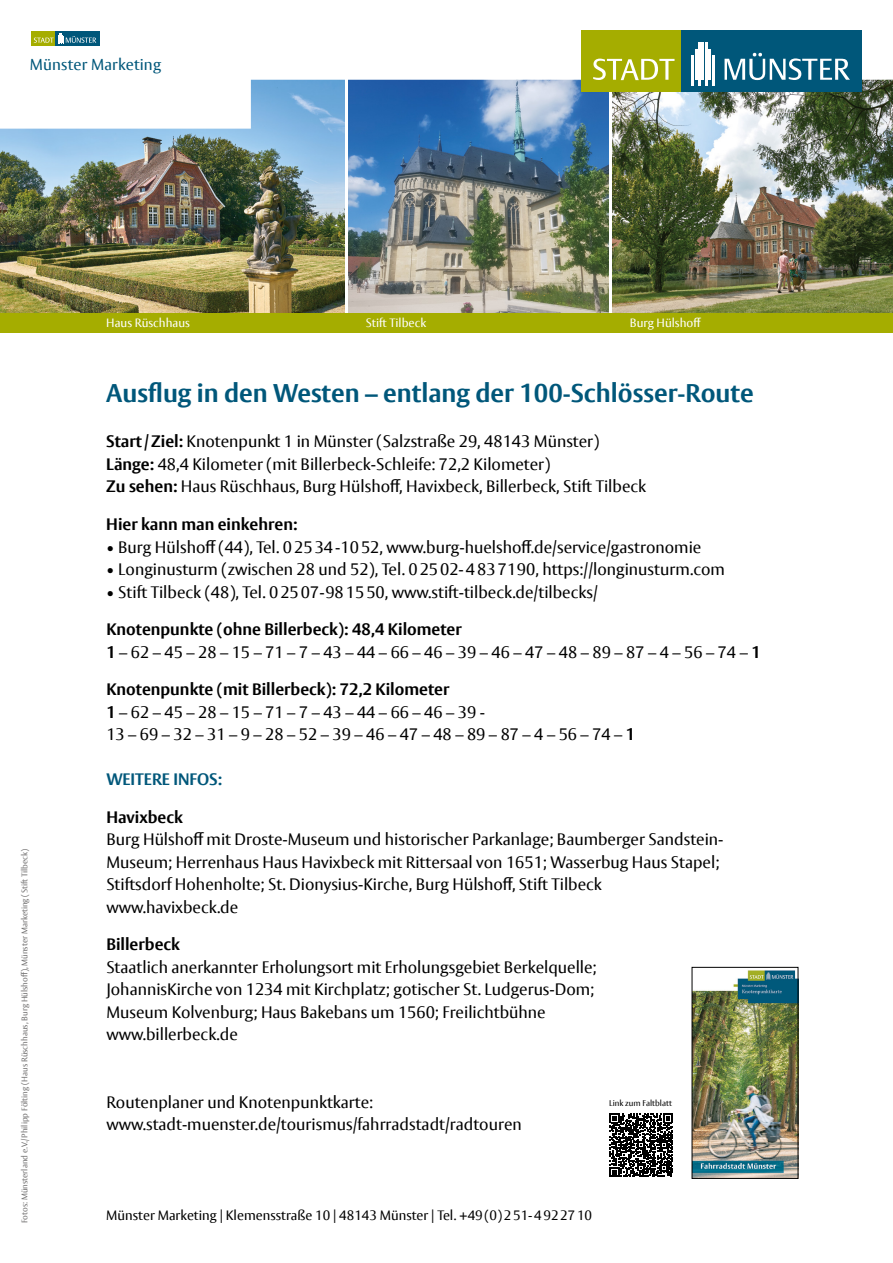
<style>
.page{position:relative;width:893px;height:1263px;background:#fff}
.page>*{position:absolute;margin:0;border:0;box-sizing:border-box;transform-origin:0 0}
.t1{font:700 25.5px "Vesta Pro";color:#00577a}
.t2{font:16.5px/22.5px "Vesta Pro";color:#000}
.t3{font:700 16.5px "Vesta Pro";color:#000}
.t4{font:700 16.5px "Vesta Pro";color:#00577a}
.t5{font:15.75px "Vesta Pro";letter-spacing:.01em;color:#00577a}
.t6{font:13.5px "Vesta Pro";color:#000}
.t7{font:12px "Vesta Pro";color:#fff}
.t8{font:8.25px "Vesta Pro";color:#706f6f}
.t9{font:8.25px "Vesta Pro";color:#000}
.s1{font-weight:700}
</style>
<div class="page">
<img style="left:0;top:129px;width:344px;height:185px">
<img style="left:349px;top:129px;width:259px;height:185px">
<img style="left:612px;top:129px;width:281px;height:185px">
<div style="left:0;top:314px;width:893px;height:19px;background:#a5ad00"></div>
<svg style="left:0;top:30px;width:893px;height:99px"></svg>
<div style="left:31px;top:31px;width:24px;height:15px;background:#a5ad00"></div>
<div style="left:55px;top:31px;width:44px;height:15px;background:#00577a"></div>
<svg style="left:34px;top:34px;width:62px;height:10px"></svg>
<div style="left:581px;top:31px;width:100px;height:61px;background:#a5ad00"></div>
<div style="left:681px;top:31px;width:181px;height:61px;background:#00577a"></div>
<hr style="left:692px;top:55px;width:2px;height:31px;background:#fff">
<hr style="left:695px;top:49px;width:2px;height:31px;background:#fff">
<hr style="left:698px;top:42px;width:3px;height:44px;background:#fff">
<hr style="left:702px;top:42px;width:2px;height:38px;background:#fff">
<hr style="left:705px;top:42px;width:2px;height:44px;background:#fff">
<hr style="left:709px;top:49px;width:2px;height:31px;background:#fff">
<hr style="left:712px;top:55px;width:2px;height:31px;background:#fff">
<svg style="left:593px;top:59px;width:81px;height:21px"></svg>
<svg style="left:725px;top:53px;width:125px;height:27px"></svg>
<img style="left:694px;top:970px;width:102px;height:206px">
<div style="left:692px;top:967px;width:106px;height:211px;border:1px solid #000"></div>
<svg style="left:609px;top:1113px;width:64px;height:64px"></svg>
<p class="t5" style="left:30px;top:55px;width:133px">Münster Marketing</p>
<p class="t8" style="left:20px;top:1223px;width:376px;rotate:-90deg">Fotos: Münsterland e.V./Philipp Fölting (Haus Rüschhaus, Burg Hülshoff), Münster Marketing (Stift Tilbeck)</p>
<p class="t7" style="left:106px;top:316px;width:85px">Haus Rüschhaus</p>
<p class="t7" style="left:366px;top:316px;width:62px">Stift Tilbeck</p>
<p class="t7" style="left:630px;top:316px;width:73px">Burg Hülshoff</p>
<h1 class="t1" style="left:106px;top:378px;width:649px">Ausflug in den Westen – entlang der 100-Schlösser-Route</h1>
<p class="t2" style="left:106px;top:430px;width:541px"><span class="s1">Start/Ziel:</span> Knotenpunkt 1 in Münster (Salzstraße 29, 48143 Münster)<br><span class="s1">Länge:</span> 48,4 Kilometer (mit Billerbeck-Schleife: 72,2 Kilometer)<br><span class="s1">Zu sehen:</span> Haus Rüschhaus, Burg Hülshoff, Havixbeck, Billerbeck, Stift Tilbeck</p>
<p class="t3" style="left:106px;top:514px;width:193px">Hier kann man einkehren:</p>
<p class="t2" style="left:106px;top:535px;width:597px">• Burg Hülshoff (44), Tel. 02534-1052, www.burg-huelshoff.de/service/gastronomie</p>
<p class="t2" style="left:106px;top:558px;width:620px">• Longinusturm (zwischen 28 und 52), Tel. 02502-4837190, https://longinusturm.com</p>
<p class="t2" style="left:106px;top:580px;width:493px">• Stift Tilbeck (48), Tel. 02507-981550, www.stift-tilbeck.de/tilbecks/</p>
<p class="t2" style="left:106px;top:618px;width:656px"><span class="s1">Knotenpunkte (ohne Billerbeck): 48,4 Kilometer<br>1</span> – 62 – 45 – 28 – 15 – 71 – 7 – 43 – 44 – 66 – 46 – 39 – 46 – 47 – 48 – 89 – 87 – 4 – 56 – 74 – <span class="s1">1</span></p>
<p class="t2" style="left:106px;top:678px;width:530px"><span class="s1">Knotenpunkte (mit Billerbeck): 72,2 Kilometer<br>1</span> – 62 – 45 – 28 – 15 – 71 – 7 – 43 – 44 – 66 – 46 – 39 -<br>13 – 69 – 32 – 31 – 9 – 28 – 52 – 39 – 46 – 47 – 48 – 89 – 87 – 4 – 56 – 74 – <span class="s1">1</span></p>
<p class="t4" style="left:106px;top:769px;width:117px">WEITERE INFOS:</p>
<p class="t3" style="left:106px;top:807px;width:78px">Havixbeck</p>
<p class="t2" style="left:106px;top:828px;width:619px">Burg Hülshoff mit Droste-Museum und historischer Parkanlage; Baumberger Sandstein-Museum; Herrenhaus Haus Havixbeck mit Rittersaal von 1651; Wasserbug Haus Stapel; Stiftsdorf Hohenholte; St. Dionysius-Kirche, Burg Hülshoff, Stift Tilbeck www.havixbeck.de</p>
<p class="t3" style="left:106px;top:934px;width:75px">Billerbeck</p>
<p class="t2" style="left:106px;top:955px;width:492px">Staatlich anerkannter Erholungsort mit Erholungsgebiet Berkelquelle; JohannisKirche von 1234 mit Kirchplatz; gotischer St. Ludgerus-Dom; Museum Kolvenburg; Haus Bakebans um 1560; Freilichtbühne www.billerbeck.de</p>
<p class="t2" style="left:106px;top:1090px;width:417px">Routenplaner und Knotenpunktkarte: www.stadt-muenster.de/tourismus/fahrradstadt/radtouren</p>
<p class="t9" style="left:609px;top:1098px;width:64px">Link zum Faltblatt</p>
<p class="t6" style="left:106px;top:1207px;width:487px">Münster Marketing | Klemensstraße 10 | 48143 Münster | Tel. +49(0)251-4922710</p>
</div>
